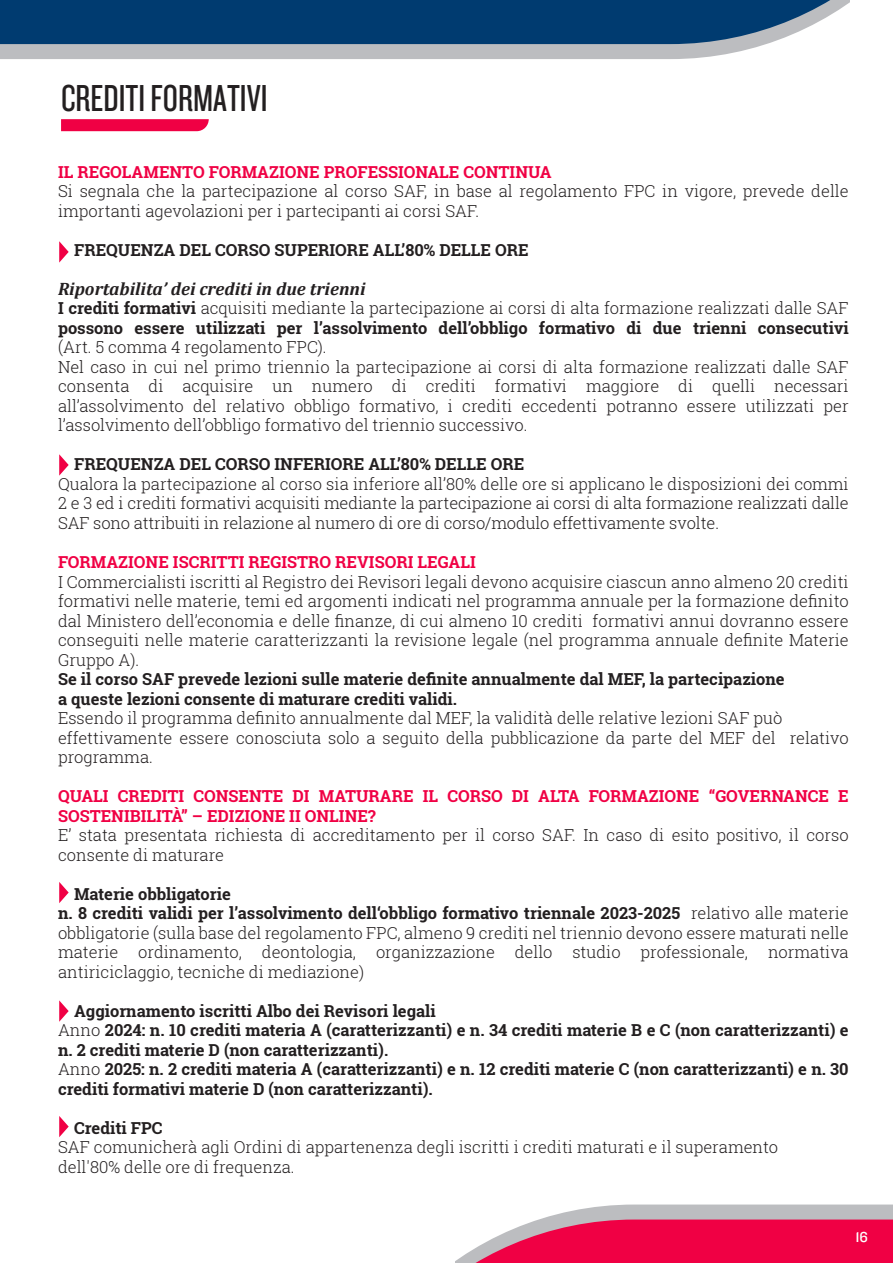
<style>
.page{position:relative;width:893px;height:1263px;background:#fff}
.page>*{position:absolute;margin:0;border:0;box-sizing:border-box;transform-origin:0 0}
.t1{font:39px "Knockout HTF28 Junior Featherwt";color:#231f20}
.t2{font:italic 700 18px "Cambria";color:#231f20}
.t3{font:300 16.5px/19.5px "Roboto Slab";color:#231f20}
.t4{font:700 16.5px/19.5px "Roboto Slab";color:#231f20}
.t5{font:700 16.5px/19.5px "Roboto Slab";color:#f00044}
.t6{font:15px "Knockout HTF31 Junior Middlewt";color:#fff}
.s1{font-weight:300}
.s2{font-weight:700}
</style>
<div class="page">
<svg style="left:455px;top:1204px;width:438px;height:59px;background:#e5527d"></svg>
<svg style="left:0;top:44px;width:766px;height:15px;background:#bdbec2"></svg>
<svg style="left:0;top:0;width:849px;height:44px;background:#114878"></svg>
<svg style="left:59px;top:454px;width:10px;height:22px"></svg>
<svg style="left:59px;top:241px;width:10px;height:22px"></svg>
<svg style="left:59px;top:882px;width:10px;height:21px"></svg>
<svg style="left:59px;top:1000px;width:10px;height:22px"></svg>
<svg style="left:59px;top:1116px;width:10px;height:21px"></svg>
<svg style="left:61px;top:119px;width:148px;height:12px;background:#f00849"></svg>
<h1 class="t1" style="left:61px;top:78px;width:208px">CREDITI FORMATIVI</h1>
<p class="t5" style="left:58px;top:162px;width:495px">IL REGOLAMENTO FORMAZIONE PROFESSIONALE CONTINUA</p>
<p class="t3" style="left:58px;top:181px;width:792px">Si segnala che la partecipazione al corso SAF, in base al regolamento FPC in vigore, prevede delle importanti agevolazioni per i partecipanti ai corsi SAF.</p>
<p class="t4" style="left:74px;top:240px;width:456px">FREQUENZA DEL CORSO SUPERIORE ALL’80% DELLE ORE</p>
<p class="t2" style="left:58px;top:276px;width:309px">Riportabilita’ dei crediti in due trienni</p>
<p class="t4" style="left:58px;top:298px;width:792px">I crediti formativi <span class="s1">acquisiti mediante la partecipazione ai corsi di alta formazione realizzati dalle SAF </span>possono essere utilizzati per l’assolvimento dell’obbligo formativo di due trienni consecutivi</p>
<p class="t3" style="left:58px;top:337px;width:792px">(Art. 5 comma 4 regolamento FPC).<br>Nel caso in cui nel primo triennio la partecipazione ai corsi di alta formazione realizzati dalle SAF consenta di acquisire un numero di crediti formativi maggiore di quelli necessari all’assolvimento del relativo obbligo formativo, i crediti eccedenti potranno essere utilizzati per l’assolvimento dell’obbligo formativo del triennio successivo.</p>
<p class="t4" style="left:74px;top:454px;width:452px">FREQUENZA DEL CORSO INFERIORE ALL’80% DELLE ORE</p>
<p class="t3" style="left:58px;top:474px;width:792px;text-align:justify">Qualora la partecipazione al corso sia inferiore all’80% delle ore si applicano le disposizioni dei commi 2 e 3 ed i crediti formativi acquisiti mediante la partecipazione ai corsi di alta formazione realizzati dalle SAF sono attribuiti in relazione al numero di ore di corso/modulo effettivamente svolte.</p>
<p class="t5" style="left:58px;top:552px;width:419px">FORMAZIONE ISCRITTI REGISTRO REVISORI LEGALI</p>
<p class="t3" style="left:58px;top:571px;width:792px;text-align:justify">I Commercialisti iscritti al Registro dei Revisori legali devono acquisire ciascun anno almeno 20 crediti formativi nelle materie, temi ed argomenti indicati nel programma annuale per la formazione definito dal Ministero dell’economia e delle finanze, di cui almeno 10 crediti formativi annui dovranno essere conseguiti nelle materie caratterizzanti la revisione legale (nel programma annuale definite Materie Gruppo A).</p>
<p class="t4" style="left:58px;top:669px;width:728px">Se il corso SAF prevede lezioni sulle materie definite annualmente dal MEF, la partecipazione a queste lezioni consente di maturare crediti validi.</p>
<p class="t3" style="left:58px;top:708px;width:792px">Essendo il programma definito annualmente dal MEF, la validità delle relative lezioni SAF può effettivamente essere conosciuta solo a seguito della pubblicazione da parte del MEF del relativo programma.</p>
<p class="t5" style="left:58px;top:786px;width:792px">QUALI CREDITI CONSENTE DI MATURARE IL CORSO DI ALTA FORMAZIONE “GOVERNANCE E<br>SOSTENIBILITÀ” – EDIZIONE II ONLINE?</p>
<p class="t3" style="left:58px;top:825px;width:792px">E’ stata presentata richiesta di accreditamento per il corso SAF. In caso di esito positivo, il corso consente di maturare</p>
<p class="t3" style="left:58px;top:883px;width:792px;text-indent:16px"><span class="s2">Materie obbligatorie<br>n. 8 crediti validi per l’assolvimento dell‘obbligo formativo triennale 2023-2025</span> relativo alle materie obbligatorie (sulla base del regolamento FPC, almeno 9 crediti nel triennio devono essere maturati nelle materie ordinamento, deontologia, organizzazione dello studio professionale, normativa antiriciclaggio, tecniche di mediazione)</p>
<p class="t4" style="left:58px;top:1001px;width:792px;text-indent:16px">Aggiornamento iscritti Albo dei Revisori legali<br><span class="s1">Anno</span> 2024: n. 10 crediti materia A (caratterizzanti) e n. 34 crediti materie B e C (non caratterizzanti) e n. 2 crediti materie D (non caratterizzanti).<br><span class="s1">Anno</span> 2025: n. 2 crediti materia A (caratterizzanti) e n. 12 crediti materie C (non caratterizzanti) e n. 30 crediti formativi materie D (non caratterizzanti).</p>
<p class="t4" style="left:74px;top:1118px;width:90px">Crediti FPC</p>
<p class="t3" style="left:58px;top:1137px;width:722px">SAF comunicherà agli Ordini di appartenenza degli iscritti i crediti maturati e il superamento dell'80% delle ore di frequenza.</p>
<p class="t6" style="left:855px;top:1229px;width:14px">16</p>
</div>
